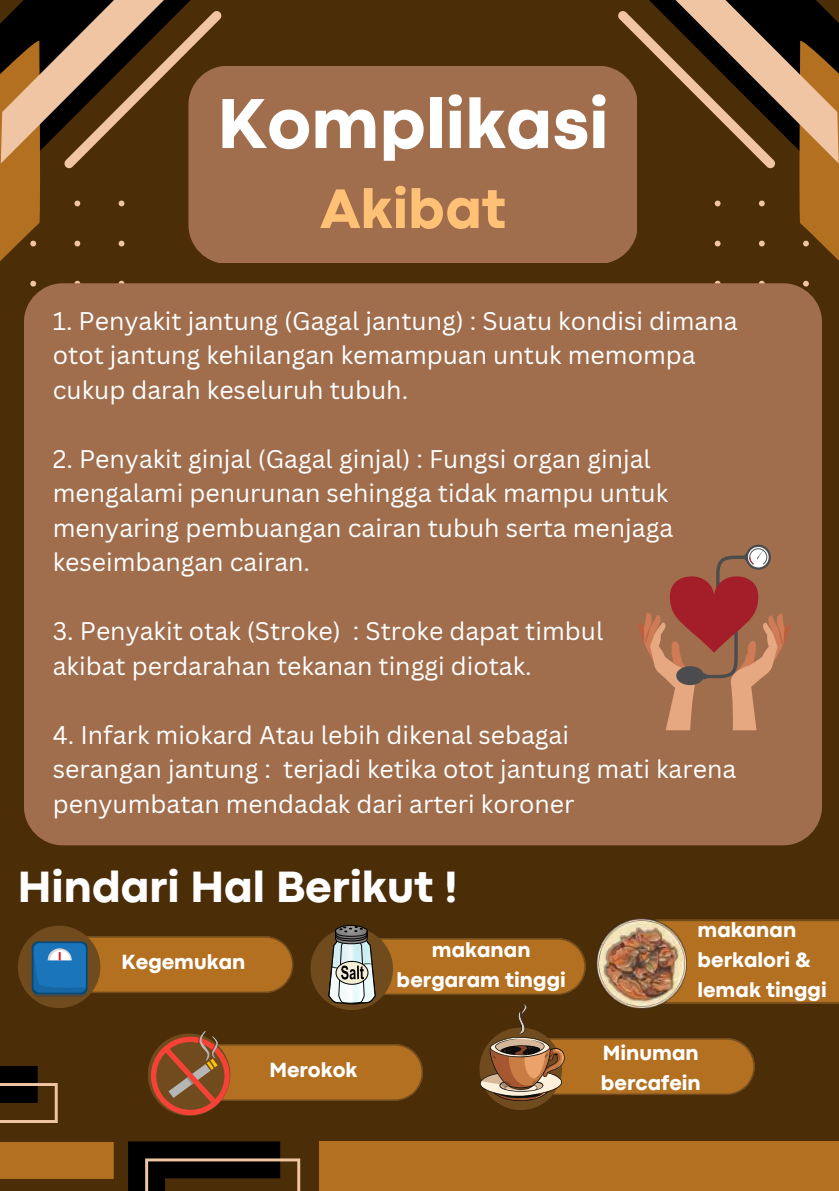
<style>
.page{position:relative;width:839px;height:1191px;background:#fff}
.page>*{position:absolute;margin:0;border:0;box-sizing:border-box;transform-origin:0 0}
.t1{font:800 73.8px "Codec Pro";color:#fff}
.t2{font:800 58px "Codec Pro";color:#ffc175}
.t3{font:800 45.8px "Codec Pro";color:#fff}
.t4{font:24.8px/34.4px "Canva Sans";color:#fff}
.t5{font:800 21.4px/29.6px "Codec Pro";color:#fff}
</style>
<div class="page">
<div style="left:0;top:0;width:838px;height:1191px;background:#4b2d08"></div>
<svg style="left:617px;top:0;width:221px;height:316px"></svg>
<svg style="left:0;top:0;width:222px;height:316px"></svg>
<div style="left:188px;top:66px;width:449px;height:196px;background:#a06e4d;border-radius:39px"></div>
<div style="left:24px;top:283px;width:798px;height:562px;background:#a06e4d;border-radius:39px"></div>
<svg style="left:745px;top:545px;width:25px;height:25px"></svg>
<svg style="left:638px;top:548px;width:152px;height:182px"></svg>
<svg style="left:0;top:920px;width:838px;height:271px"></svg>
<img style="left:596px;top:918px;width:90px;height:90px">
<h1 class="t1" style="left:217px;top:97px;width:393px">Komplikasi</h1>
<h2 class="t2" style="left:320px;top:188px;width:187px">Akibat</h2>
<p class="t4" style="left:53px;top:303px;width:686px">1. Penyakit jantung (Gagal jantung) : Suatu kondisi dimana otot jantung kehilangan kemampuan untuk memompa cukup darah keseluruh tubuh.</p>
<p class="t4" style="left:53px;top:441px;width:622px">2. Penyakit ginjal (Gagal ginjal) : Fungsi organ ginjal mengalami penurunan sehingga tidak mampu untuk menyaring pembuangan cairan tubuh serta menjaga keseimbangan cairan.</p>
<p class="t4" style="left:53px;top:613px;width:552px">3. Penyakit otak (Stroke) : Stroke dapat timbul akibat perdarahan tekanan tinggi diotak.</p>
<p class="t4" style="left:53px;top:717px;width:685px">4. Infark miokard Atau lebih dikenal sebagai<br>serangan jantung : terjadi ketika otot jantung mati karena penyumbatan mendadak dari arteri koroner</p>
<h3 class="t3" style="left:18px;top:871px;width:441px">Hindari Hal Berikut !</h3>
<p class="t5" style="left:121px;top:949px;width:126px">Kegemukan</p>
<p class="t5" style="left:269px;top:1057px;width:90px">Merokok</p>
<p class="t5" style="left:396px;top:937px;width:171px;text-align:center">makanan bergaram tinggi</p>
<p class="t5" style="left:697px;top:917px;width:131px">makanan berkalori &amp; lemak tinggi</p>
<p class="t5" style="left:600px;top:1040px;width:102px">Minuman bercafein</p>
</div>
